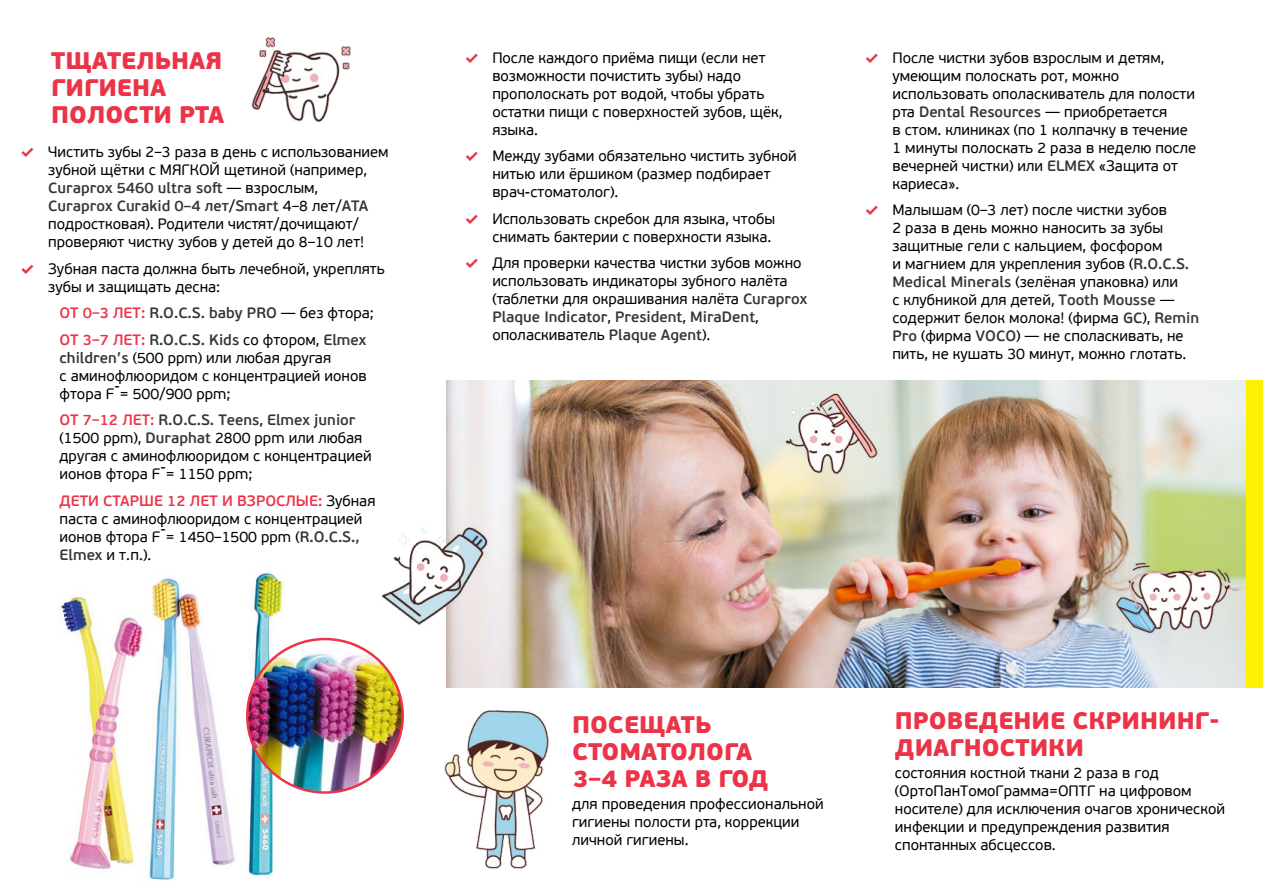
<style>
.page{position:relative;width:1263px;height:893px;background:#fff}
.page>*{position:absolute;margin:0;border:0;box-sizing:border-box;transform-origin:0 0}
.Заголовок_3{font:900 24px/27px "PF Beau Sans Pro";color:#eb3448}
.Базовый_параграф{font:15px/18px "PF Beau Sans Pro";color:#000}
.Галочка{font:15px/18px "PF Beau Sans Pro";color:#000}
.Галочка-2{font:600 15px "PF Beau Sans Pro";color:#363636}
.s1{font-family:"Click Bits Icons 1";color:#eb3448}
.s2{font-weight:600;color:#363636}
.s3{color:#eb3448}
.s4{font-weight:400;color:#000}
.s5{font-weight:600;color:#eb3448}
</style>
<div class="page">
<img style="left:60px;top:572px;width:224px;height:309px">
<img style="left:247px;top:639px;width:156px;height:153px">
<img style="left:446px;top:380px;width:801px;height:307px">
<img style="left:251px;top:37px;width:100px;height:85px">
<img style="left:381px;top:502px;width:117px;height:134px">
<img style="left:444px;top:710px;width:105px;height:159px">
<img style="left:768px;top:381px;width:117px;height:107px">
<img style="left:1112px;top:553px;width:135px;height:91px">
<div style="left:1247px;top:380px;width:16px;height:307px;background:#ffef00"></div>
<p class="Базовый_параграф" style="left:492px;top:49px;width:292px;text-indent:-27px"><span class="s1">d</span> После каждого приёма пищи (если нет возможности почистить зубы) надо прополоскать рот водой, чтобы убрать остатки пищи с поверхностей зубов, щёк, языка.</p>
<p class="Базовый_параграф" style="left:492px;top:147px;width:306px;text-indent:-27px"><span class="s1">d</span> Между зубами обязательно чистить зубной нитью или ёршиком (размер подбирает врач-стоматолог).</p>
<p class="Базовый_параграф" style="left:465px;top:210px;width:311px;text-align:right"><span class="s1">d</span> Использовать скребок для языка, чтобы снимать бактерии с поверхности языка.</p>
<p class="Базовый_параграф" style="left:492px;top:254px;width:316px;text-indent:-27px"><span class="s1">d</span> Для проверки качества чистки зубов можно использовать индикаторы зубного налёта (таблетки для окрашивания налёта <span class="s2">Curaprox Plaque Indicator</span>, <span class="s2">President</span>, <span class="s2">MiraDent</span>, ополаскиватель <span class="s2">Plaque Agent</span>).</p>
<p class="Заголовок_3" style="left:51px;top:47px;width:175px">ТЩАТЕЛЬНАЯ<br>ГИГИЕНА<br>ПОЛОСТИ РТА</p>
<p class="Базовый_параграф" style="left:892px;top:49px;width:305px;text-indent:-27px"><span class="s1">d</span> После чистки зубов взрослым и детям, умеющим полоскать рот, можно использовать ополаскиватель для полости рта <span class="s2">Dental Resources</span> — приобретается<br>в стом. клиниках (по 1 колпачку в течение 1 минуты полоскать 2 раза в неделю после вечерней чистки) или <span class="s2">ELMEX</span> «Защита от кариеса».</p>
<p class="Базовый_параграф" style="left:892px;top:201px;width:308px;text-indent:-27px"><span class="s1">d</span> Малышам (0–3 лет) после чистки зубов<br>2 раза в день можно наносить за зубы защитные гели с кальцием, фосфором<br>и магнием для укрепления зубов (<span class="s2">R.O.C.S.<br>Medical Minerals</span> (зелёная упаковка) или<br>с клубникой для детей, <span class="s2">Tooth Mousse</span> — содержит белок молока! (фирма <span class="s2">GC</span>), <span class="s2">Remin Pro</span> (фирма <span class="s2">VOCO</span>) — не споласкивать, не пить, не кушать 30 минут, можно глотать.</p>
<p class="Базовый_параграф" style="left:48px;top:144px;width:342px;text-indent:-27px"><span class="s1">d</span> Чистить зубы 2–3 раза в день с использованием зубной щётки с МЯГКОЙ щетиной (например, <span class="s2">Curaprox 5460 ultra soft</span> — взрослым,<br><span class="s2">Curaprox Curakid 0–4 лет</span>/<span class="s2">Smart</span> 4–8 лет/<span class="s2">ATA </span>подростковая). Родители чистят/дочищают/ проверяют чистку зубов у детей до 8–10 лет!</p>
<p class="Базовый_параграф" style="left:48px;top:260px;width:338px;text-indent:-27px"><span class="s1">d</span> Зубная паста должна быть лечебной, укреплять зубы и защищать десна:</p>
<p class="Галочка-2" style="left:60px;top:304px;width:316px"><span class="s3">ОТ 0–3 ЛЕТ:</span> R.O.C.S. baby PRO <span class="s4">— без фтора;</span></p>
<p class="Галочка" style="left:60px;top:331px;width:309px"><span class="s5">ОТ 3–7 ЛЕТ:</span> <span class="s2">R.O.C.S. Kids</span> со фтором, <span class="s2">Elmex children’s</span> (500 ppm) или любая другая<br>с аминофлюоридом с концентрацией ионов фтора F = 500/900 ppm;</p>
<p class="Галочка" style="left:114px;top:378px;width:7px">-</p>
<p class="Галочка" style="left:60px;top:412px;width:314px"><span class="s5">ОТ 7–12 ЛЕТ:</span> <span class="s2">R.O.C.S. Teens</span>, <span class="s2">Elmex junior </span>(1500 ppm), <span class="s2">Duraphat</span> 2800 ppm или любая другая с аминофлюоридом с концентрацией ионов фтора F = 1150 ppm;</p>
<p class="Галочка" style="left:161px;top:458px;width:7px">-</p>
<p class="Галочка" style="left:60px;top:492px;width:317px"><span class="s5">ДЕТИ СТАРШЕ 12 ЛЕТ И ВЗРОСЛЫЕ:</span> Зубная паста с аминофлюоридом с концентрацией ионов фтора F = 1450–1500 ppm (<span class="s2">R.O.C.S.,</span></p>
<p class="Галочка" style="left:161px;top:521px;width:7px">-</p>
<p class="Галочка" style="left:60px;top:546px;width:93px"><span class="s2">Elmex</span> и т.п.).</p>
<p class="Заголовок_3" style="left:572px;top:711px;width:198px">ПОСЕЩАТЬ<br>СТОМАТОЛОГА<br>3–4 РАЗА В ГОД</p>
<p class="Базовый_параграф" style="left:572px;top:795px;width:253px">для проведения профессиональной гигиены полости рта, коррекции личной гигиены.</p>
<p class="Заголовок_3" style="left:895px;top:707px;width:326px">ПРОВЕДЕНИЕ СКРИНИНГ-<br>ДИАГНОСТИКИ</p>
<p class="Базовый_параграф" style="left:895px;top:764px;width:332px">состояния костной ткани 2 раза в год (ОртоПанТомоГрамма=ОПТГ на цифровом носителе) для исключения очагов хронической инфекции и предупреждения развития спонтанных абсцессов.</p>
</div>
